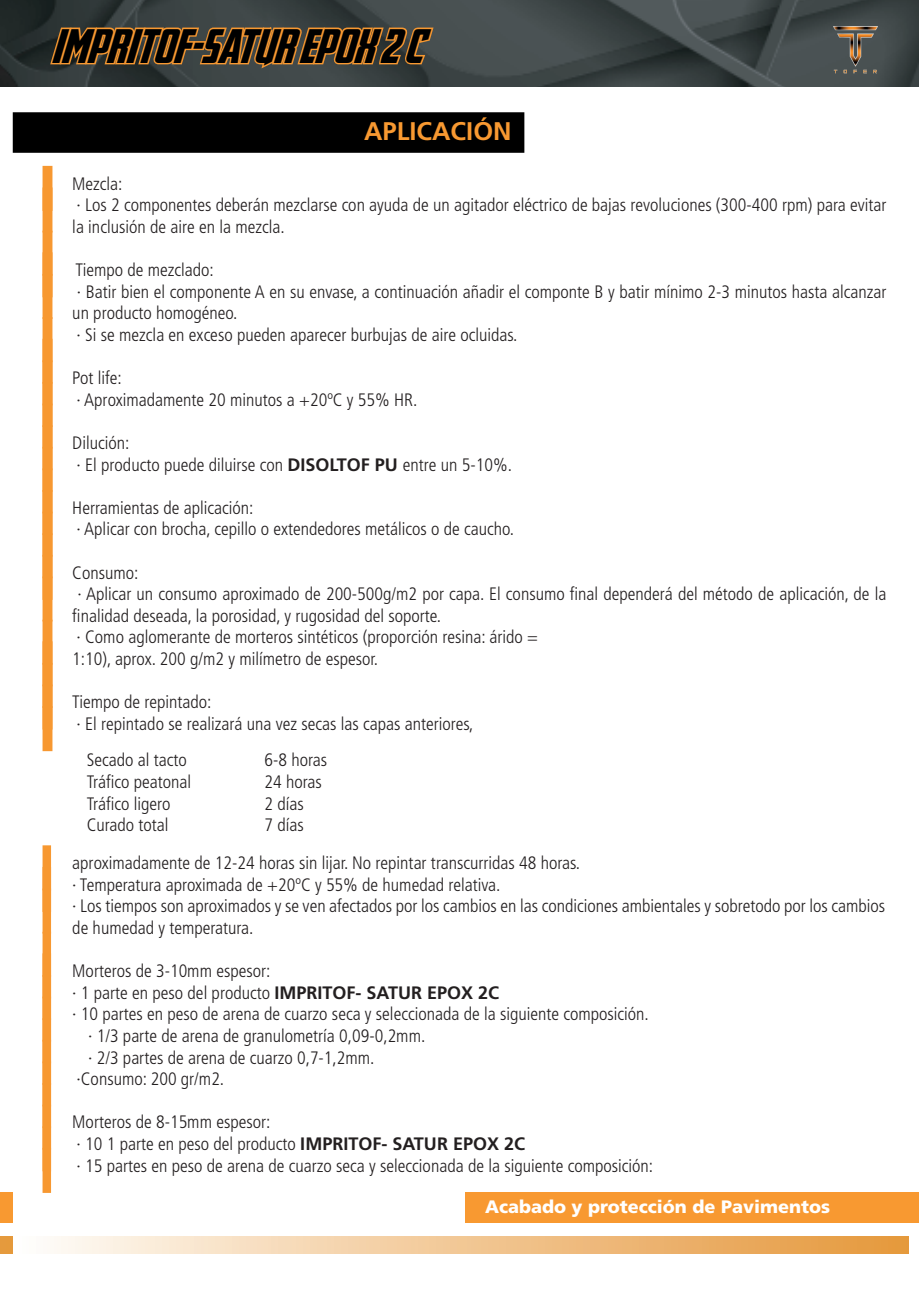
<style>
.page{position:relative;width:919px;height:1289px;background:#fff}
.page>*{position:absolute;margin:0;border:0;box-sizing:border-box;transform-origin:0 0}
.texto{font:700 46.5px "Avengeance Heroic Avenger";color:#000}
.t1{font:700 25.5px "Frutiger";color:#f89931}
.texto_en_puntos{font:300 condensed 18px/21.6px "Frutiger";color:#231f20}
.t2{font:900 18px "Frutiger";color:#fff}
.s1{font-weight:700;font-stretch:normal}
</style>
<div class="page">
<img style="left:0;top:0;width:918px;height:86px">
<svg style="left:48px;top:8px;width:387px;height:63px;background:#715a3b"></svg>
<img style="left:826px;top:21px;width:58px;height:57px">
<svg style="left:0;top:1236px;width:13px;height:17px"></svg>
<div style="left:15px;top:1236px;width:892px;height:16px;background:linear-gradient(to right,#fefbf7,#e59639)"></div>
<div style="left:15px;top:1235px;width:893px;height:18px;border:2px solid #fff"></div>
<div style="left:13px;top:112px;width:511px;height:41px;background:#000"></div>
<div style="left:43px;top:166px;width:9px;height:45px;background:#f79831"></div>
<div style="left:43px;top:187px;width:9px;height:45px;background:#f79831"></div>
<div style="left:43px;top:231px;width:9px;height:45px;background:#f79831"></div>
<div style="left:43px;top:274px;width:9px;height:45px;background:#f79831"></div>
<div style="left:43px;top:317px;width:9px;height:45px;background:#f79831"></div>
<div style="left:43px;top:360px;width:9px;height:45px;background:#f79831"></div>
<div style="left:43px;top:403px;width:9px;height:45px;background:#f79831"></div>
<div style="left:43px;top:447px;width:9px;height:45px;background:#f79831"></div>
<div style="left:43px;top:490px;width:9px;height:45px;background:#f79831"></div>
<div style="left:43px;top:533px;width:9px;height:45px;background:#f79831"></div>
<div style="left:43px;top:576px;width:9px;height:45px;background:#f79831"></div>
<div style="left:43px;top:619px;width:9px;height:45px;background:#f79831"></div>
<div style="left:43px;top:663px;width:9px;height:45px;background:#f79831"></div>
<div style="left:43px;top:706px;width:9px;height:45px;background:#f79831"></div>
<div style="left:43px;top:845px;width:8px;height:45px;background:#f79831"></div>
<div style="left:43px;top:888px;width:8px;height:45px;background:#f79831"></div>
<div style="left:43px;top:931px;width:8px;height:45px;background:#f79831"></div>
<div style="left:43px;top:975px;width:8px;height:45px;background:#f79831"></div>
<div style="left:43px;top:1018px;width:8px;height:45px;background:#f79831"></div>
<div style="left:43px;top:1061px;width:8px;height:45px;background:#f79831"></div>
<div style="left:43px;top:1104px;width:8px;height:45px;background:#f79831"></div>
<div style="left:43px;top:1147px;width:8px;height:45px;background:#f79831"></div>
<div style="left:465px;top:1192px;width:453px;height:30px;background:#f89931"></div>
<div style="left:0;top:1192px;width:13px;height:30px;background:#f89931"></div>
<p class="texto" style="left:51px;top:15px;width:373px">IMPRITOF-SATUR EPOX 2 C</p>
<h2 class="t1" style="left:364px;top:116px;width:149px">APLICACIÓN</h2>
<p class="texto_en_puntos" style="left:72px;top:173px;width:52px">Mezcla:</p>
<p class="texto_en_puntos" style="left:72px;top:194px;width:815px">· Los 2 componentes deberán mezclarse con ayuda de un agitador eléctrico de bajas revoluciones (300-400 rpm) para evitar la inclusión de aire en la mezcla.</p>
<p class="texto_en_puntos" style="left:76px;top:259px;width:140px">Tiempo de mezclado:</p>
<p class="texto_en_puntos" style="left:72px;top:281px;width:815px">· Batir bien el componente A en su envase, a continuación añadir el componte B y batir mínimo 2-3 minutos hasta alcanzar un producto homogéneo.</p>
<p class="texto_en_puntos" style="left:77px;top:324px;width:442px">· Si se mezcla en exceso pueden aparecer burbujas de aire ocluidas.</p>
<p class="texto_en_puntos" style="left:72px;top:367px;width:51px">Pot life:</p>
<p class="texto_en_puntos" style="left:77px;top:389px;width:342px">· Aproximadamente 20 minutos a +20ºC y 55% HR.</p>
<p class="texto_en_puntos" style="left:72px;top:432px;width:59px">Dilución:</p>
<p class="texto_en_puntos" style="left:77px;top:454px;width:437px">· El producto puede diluirse con <span class="s1">DISOLTOF PU</span> entre un 5-10%.</p>
<p class="texto_en_puntos" style="left:72px;top:497px;width:183px">Herramientas de aplicación:</p>
<p class="texto_en_puntos" style="left:77px;top:518px;width:439px">· Aplicar con brocha, cepillo o extendedores metálicos o de caucho.</p>
<p class="texto_en_puntos" style="left:72px;top:562px;width:68px">Consumo:</p>
<p class="texto_en_puntos" style="left:72px;top:583px;width:815px">· Aplicar un consumo aproximado de 200-500g/m2 por capa. El consumo final dependerá del método de aplicación, de la finalidad deseada, la porosidad, y rugosidad del soporte.</p>
<p class="texto_en_puntos" style="left:77px;top:626px;width:462px">· Como aglomerante de morteros sintéticos (proporción resina: árido =</p>
<p class="texto_en_puntos" style="left:72px;top:648px;width:307px">1:10), aprox. 200 g/m2 y milímetro de espesor.</p>
<p class="texto_en_puntos" style="left:72px;top:691px;width:141px">Tiempo de repintado:</p>
<p class="texto_en_puntos" style="left:77px;top:713px;width:398px">· El repintado se realizará una vez secas las capas anteriores,</p>
<p class="texto_en_puntos" style="left:87px;top:749px;width:101px">Secado al tacto</p>
<p class="texto_en_puntos" style="left:264px;top:749px;width:64px">6-8 horas</p>
<p class="texto_en_puntos" style="left:87px;top:771px;width:106px">Tráfico peatonal</p>
<p class="texto_en_puntos" style="left:264px;top:771px;width:59px">24 horas</p>
<p class="texto_en_puntos" style="left:87px;top:792px;width:85px">Tráfico ligero</p>
<p class="texto_en_puntos" style="left:264px;top:792px;width:41px">2 días</p>
<p class="texto_en_puntos" style="left:87px;top:814px;width:83px">Curado total</p>
<p class="texto_en_puntos" style="left:264px;top:814px;width:41px">7 días</p>
<p class="texto_en_puntos" style="left:72px;top:852px;width:509px">aproximadamente de 12-24 horas sin lijar. No repintar transcurridas 48 horas.</p>
<p class="texto_en_puntos" style="left:72px;top:873px;width:429px">· Temperatura aproximada de +20ºC y 55% de humedad relativa.</p>
<p class="texto_en_puntos" style="left:72px;top:895px;width:814px">· Los tiempos son aproximados y se ven afectados por los cambios en las condiciones ambientales y sobretodo por los cambios de humedad y temperatura.</p>
<p class="texto_en_puntos" style="left:72px;top:960px;width:199px">Morteros de 3-10mm espesor:</p>
<p class="texto_en_puntos" style="left:72px;top:981px;width:428px">· 1 parte en peso del producto <span class="s1">IMPRITOF- SATUR EPOX 2C</span></p>
<p class="texto_en_puntos" style="left:72px;top:1003px;width:578px">· 10 partes en peso de arena de cuarzo seca y seleccionada de la siguiente composición.</p>
<p class="texto_en_puntos" style="left:88px;top:1025px;width:339px">· 1/3 parte de arena de granulometría 0,09-0,2mm.</p>
<p class="texto_en_puntos" style="left:88px;top:1046px;width:288px">· 2/3 partes de arena de cuarzo 0,7-1,2mm.</p>
<p class="texto_en_puntos" style="left:77px;top:1068px;width:149px">·Consumo: 200 gr/m2.</p>
<p class="texto_en_puntos" style="left:72px;top:1111px;width:199px">Morteros de 8-15mm espesor:</p>
<p class="texto_en_puntos" style="left:77px;top:1133px;width:450px">· 10 1 parte en peso del producto <span class="s1">IMPRITOF- SATUR EPOX 2C</span></p>
<p class="texto_en_puntos" style="left:77px;top:1154px;width:578px">· 15 partes en peso de arena de cuarzo seca y seleccionada de la siguiente composición:</p>
<p class="t2" style="left:485px;top:1195px;width:346px">Acabado y protección de Pavimentos</p>
</div>
